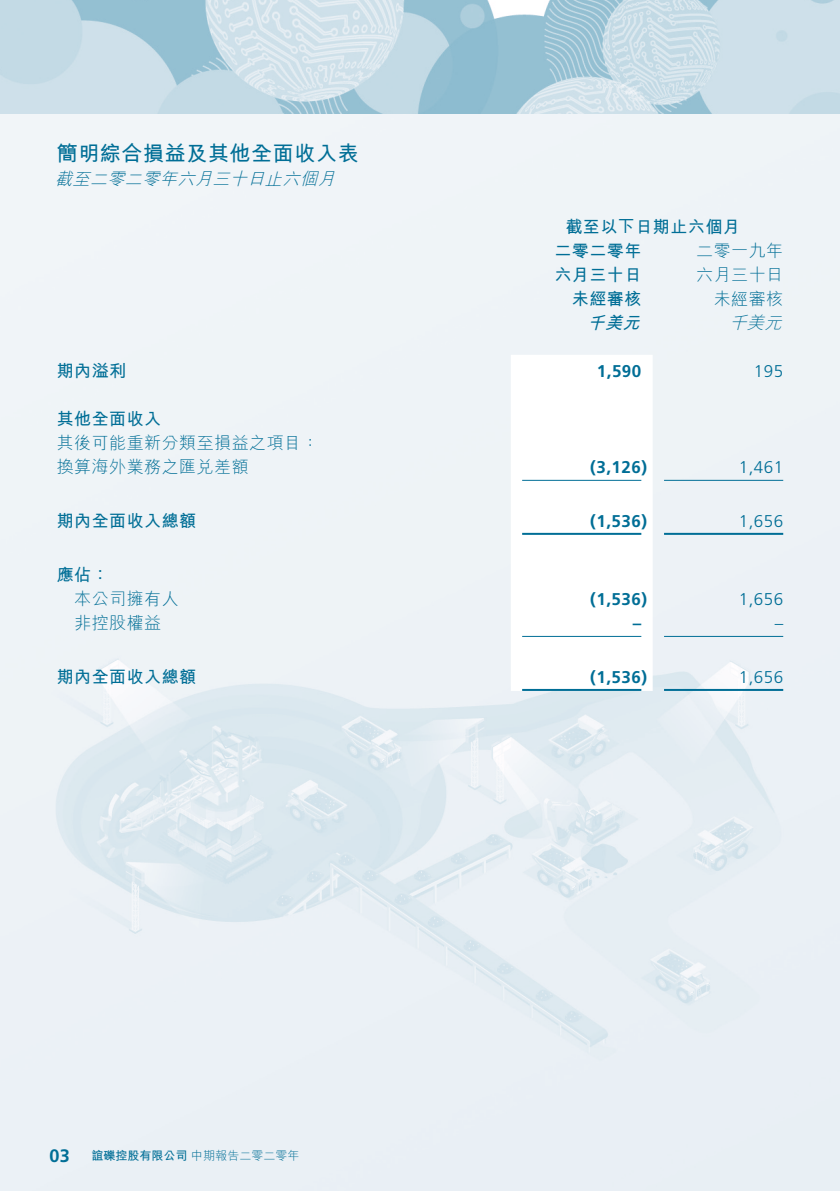
<style>
.page{position:relative;width:840px;height:1191px;background:#fff}
.page>*{position:absolute;margin:0;border:0;box-sizing:border-box;transform-origin:0 0}
.t1{font:700 21px "M Hei HK";letter-spacing:.03em;color:#006e96}
.t2{font:700 17px/24px "M Hei HK";letter-spacing:.03em;color:#006e96}
.t3{font:300 17px/24px "M Hei HK";letter-spacing:.03em;color:#006e96}
.t4{font:700 17px "Frutiger LT Std";letter-spacing:.03em;color:#006e96}
.t5{font:300 17px "Frutiger LT Std";letter-spacing:.03em;color:#006e96}
.t6{font:italic 300 17px "M Hei HK";color:#006e96}
.t7{font:italic 700 17px "M Hei HK";color:#006e96}
.t8{font:300 12px "M Hei HK";color:#006e96}
.s1{font-family:"Frutiger LT Std";font-weight:700;font-size:18px}
.s2{font-weight:700}
</style>
<div class="page">
<img style="left:0;top:113px;width:839px;height:1078px">
<img style="left:0;top:0;width:840px;height:113px">
<svg style="left:510px;top:355px;width:142px;height:336px"></svg>
<hr style="left:522px;top:480px;width:119px;height:1px;background:#006e96">
<hr style="left:663px;top:480px;width:119px;height:1px;background:#006e96">
<hr style="left:522px;top:533px;width:119px;height:2px;background:#006e96">
<hr style="left:663px;top:533px;width:119px;height:2px;background:#006e96">
<hr style="left:522px;top:636px;width:119px;height:1px;background:#006e96">
<hr style="left:663px;top:636px;width:119px;height:1px;background:#006e96">
<hr style="left:522px;top:689px;width:119px;height:2px;background:#006e96">
<hr style="left:663px;top:689px;width:119px;height:2px;background:#006e96">
<p class="t1" style="left:57px;top:138px;width:303px">簡明綜合損益及其他全面收入表</p>
<p class="t6" style="left:55px;top:170px;width:285px">截至二零二零年六月三十日止六個月</p>
<p class="t2" style="left:554px;top:213px;width:187px;text-indent:11px">截至以下日期止六個月二零二零年<br>六月三十日</p>
<p class="t3" style="left:695px;top:238px;width:88px">二零一九年六月三十日</p>
<p class="t2" style="left:571px;top:285px;width:71px">未經審核</p>
<p class="t3" style="left:713px;top:286px;width:71px">未經審核</p>
<p class="t7" style="left:587px;top:310px;width:59px">千美元</p>
<p class="t6" style="left:729px;top:314px;width:58px">千美元</p>
<p class="t2" style="left:57px;top:357px;width:71px">期內溢利</p>
<p class="t4" style="left:596px;top:361px;width:46px">1,590</p>
<p class="t5" style="left:753px;top:361px;width:31px">195</p>
<p class="t2" style="left:57px;top:405px;width:106px">其他全面收入</p>
<p class="t3" style="left:57px;top:430px;width:263px">其後可能重新分類至損益之項目：換算海外業務之匯兌差額</p>
<p class="t4" style="left:590px;top:457px;width:58px">(3,126)</p>
<p class="t5" style="left:738px;top:457px;width:46px">1,461</p>
<p class="t2" style="left:57px;top:507px;width:141px">期內全面收入總額</p>
<p class="t4" style="left:590px;top:511px;width:58px">(1,536)</p>
<p class="t5" style="left:738px;top:511px;width:46px">1,656</p>
<p class="t2" style="left:57px;top:561px;width:53px">應佔：</p>
<p class="t3" style="left:74px;top:586px;width:106px">本公司擁有人</p>
<p class="t4" style="left:590px;top:589px;width:58px">(1,536)</p>
<p class="t5" style="left:738px;top:589px;width:46px">1,656</p>
<p class="t3" style="left:74px;top:610px;width:88px">非控股權益</p>
<p class="t4" style="left:632px;top:613px;width:10px">–</p>
<p class="t5" style="left:774px;top:613px;width:10px">–</p>
<p class="t2" style="left:57px;top:663px;width:141px">期內全面收入總額</p>
<p class="t4" style="left:590px;top:667px;width:58px">(1,536)</p>
<p class="t5" style="left:738px;top:667px;width:46px">1,656</p>
<p class="t8" style="left:50px;top:1149px;width:251px"><span class="s1">03</span> <span class="s2">誼礫控股有限公司</span>中期報告二零二零年</p>
</div>
